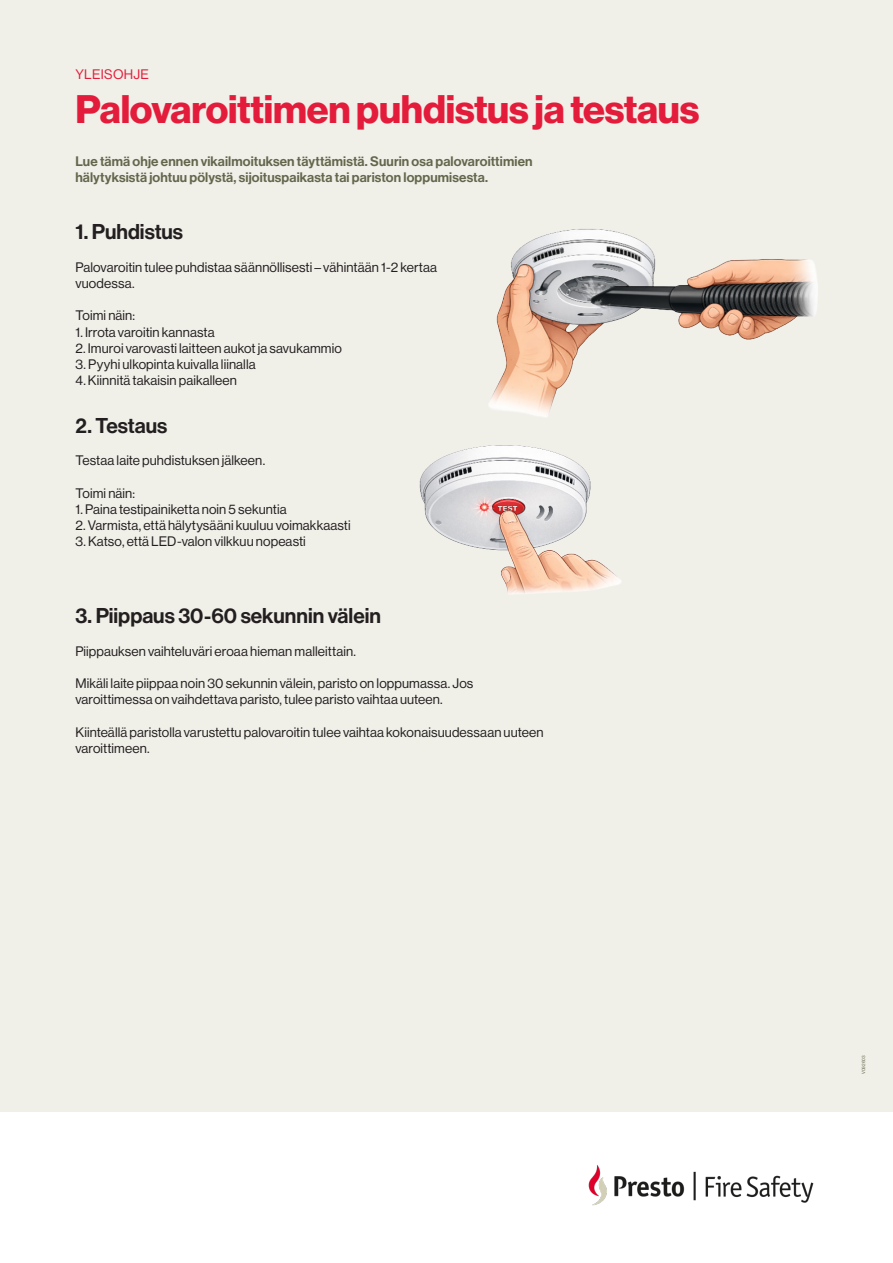
<style>
.page{position:relative;width:893px;height:1263px;background:#fff}
.page>*{position:absolute;margin:0;border:0;box-sizing:border-box;transform-origin:0 0}
.Otsikko{font:39px "N Haas Grotesk DS Pro 75 Bd";letter-spacing:-.005em;color:#e41c3b}
.Ingressi{font:21px "N Haas Grotesk DS Pro 65 Md";color:#231f20}
.Leipäteksti{font:13.5px/16.2px "N Haas Grotesk DS Pro 55 Rg";letter-spacing:.01em;color:#231f20}
.Ingressi-2{font:13.5px/16.2px "N Haas Grotesk DS Pro 65 Md";letter-spacing:.01em;color:#64664c}
.t1{font:13.5px "N Haas Grotesk DS Pro 55 Rg";letter-spacing:.025em;color:#e41c3b}
.t2{font:4.5px "N Haas Grotesk DS Pro 55 Rg";letter-spacing:.02em;color:#64664c}
</style>
<div class="page">
<div style="left:0;top:0;width:893px;height:1112px;background:#f0efe8"></div>
<img style="left:588px;top:1165px;width:226px;height:41px">
<img style="left:488px;top:229px;width:330px;height:188px">
<img style="left:419px;top:445px;width:203px;height:149px">
<p class="t1" style="left:75px;top:67px;width:75px">YLEISOHJE</p>
<p class="Otsikko" style="left:75px;top:86px;width:626px">Palovaroittimen puhdistus ja testaus</p>
<p class="Ingressi-2" style="left:75px;top:153px;width:459px">Lue tämä ohje ennen vikailmoituksen täyttämistä. Suurin osa palovaroittimien hälytyksistä johtuu pölystä, sijoituspaikasta tai pariston loppumisesta.</p>
<p class="Ingressi" style="left:75px;top:220px;width:109px">1. Puhdistus</p>
<p class="Leipäteksti" style="left:75px;top:259px;width:363px">Palovaroitin tulee puhdistaa säännöllisesti – vähintään 1-2 kertaa vuodessa.</p>
<p class="Leipäteksti" style="left:75px;top:308px;width:61px">Toimi näin:</p>
<p class="Leipäteksti" style="left:75px;top:324px;width:141px">1. Irrota varoitin kannasta</p>
<p class="Leipäteksti" style="left:75px;top:340px;width:268px">2. Imuroi varovasti laitteen aukot ja savukammio</p>
<p class="Leipäteksti" style="left:75px;top:356px;width:182px">3. Pyyhi ulkopinta kuivalla liinalla</p>
<p class="Leipäteksti" style="left:75px;top:372px;width:163px">4. Kiinnitä takaisin paikalleen</p>
<p class="Ingressi" style="left:75px;top:413px;width:93px">2. Testaus</p>
<p class="Leipäteksti" style="left:75px;top:453px;width:191px">Testaa laite puhdistuksen jälkeen.</p>
<p class="Leipäteksti" style="left:75px;top:485px;width:61px">Toimi näin:</p>
<p class="Leipäteksti" style="left:75px;top:501px;width:213px">1. Paina testipainiketta noin 5 sekuntia</p>
<p class="Leipäteksti" style="left:75px;top:517px;width:277px">2. Varmista, että hälytysääni kuuluu voimakkaasti</p>
<p class="Leipäteksti" style="left:75px;top:534px;width:232px">3. Katso, että LED-valon vilkkuu nopeasti</p>
<p class="Ingressi" style="left:75px;top:604px;width:307px">3. Piippaus 30-60 sekunnin välein</p>
<p class="Leipäteksti" style="left:75px;top:643px;width:282px">Piippauksen vaihteluväri eroaa hieman malleittain.</p>
<p class="Leipäteksti" style="left:75px;top:675px;width:399px">Mikäli laite piippaa noin 30 sekunnin välein, paristo on loppumassa. Jos varoittimessa on vaihdettava paristo, tulee paristo vaihtaa uuteen.</p>
<p class="Leipäteksti" style="left:75px;top:724px;width:470px">Kiinteällä paristolla varustettu palovaroitin tulee vaihtaa kokonaisuudessaan uuteen varoittimeen.</p>
<p class="t2" style="left:861px;top:1074px;width:21px;rotate:-90deg">V092603</p>
</div>
